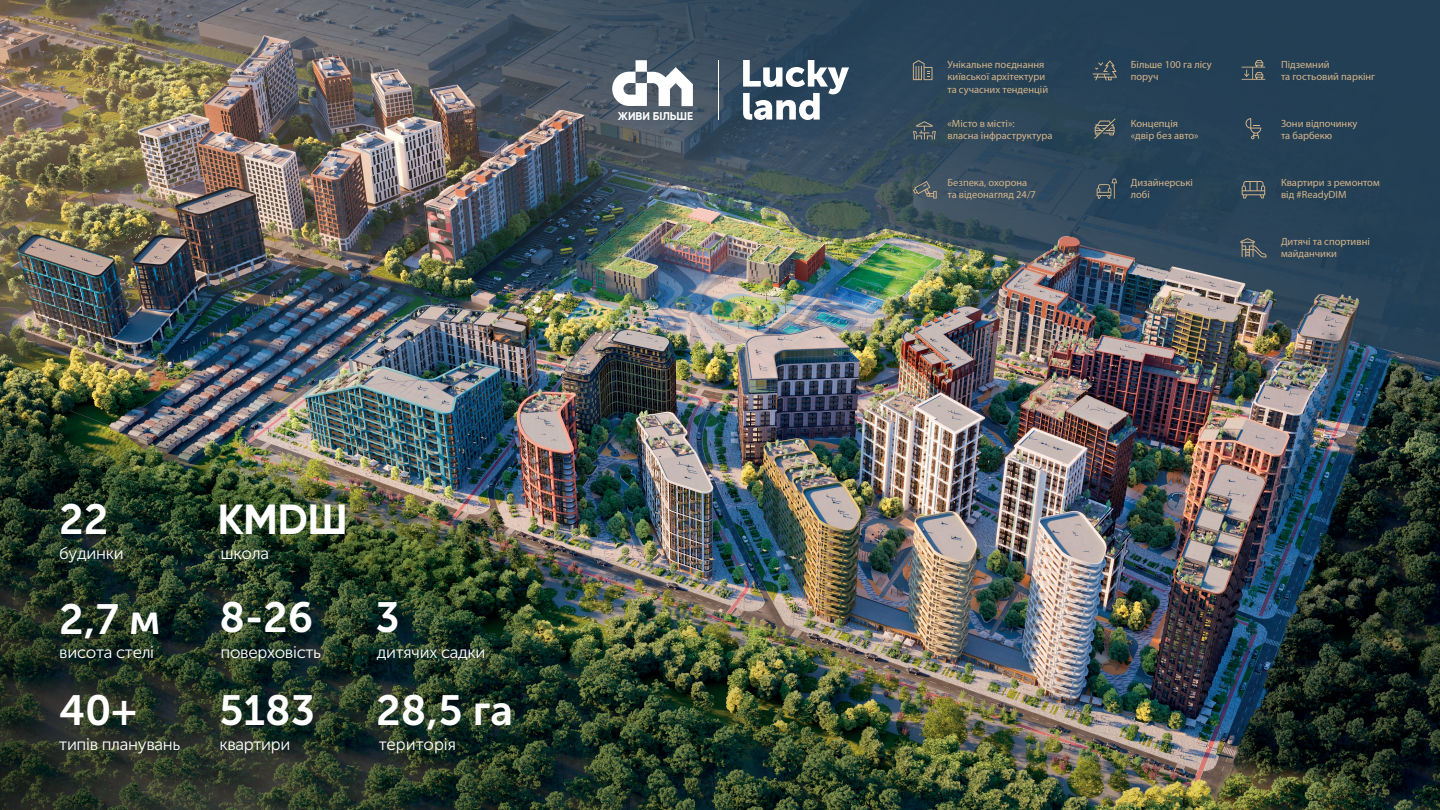
<style>
.page{position:relative;width:1440px;height:810px;background:#fff}
.page>*{position:absolute;margin:0;border:0;box-sizing:border-box;transform-origin:0 0}
.t1{font:42.08px "Museo Sans Cyrl 700";color:#fff}
.t2{font:700 42.08px "Gilroy";color:#fff}
.t3{font:16.88px "Museo Sans Cyrl 300";letter-spacing:-.02em;color:#fff}
.t4{font:16.88px "Museo Sans Cyrl 300";color:#fff}
.t5{font:700 11.25px "Gilroy";color:#fff}
.t6{font:10.5px/12.6px "Myriad Pro";color:#d4b489}
</style>
<div class="page">
<img style="left:0;top:363px;width:1440px;height:42px">
<img style="left:0;top:0;width:1440px;height:363px">
<img style="left:0;top:405px;width:1440px;height:405px">
<svg style="left:913px;top:60px;width:20px;height:20px"></svg>
<svg style="left:1093px;top:60px;width:24px;height:20px"></svg>
<svg style="left:913px;top:121px;width:23px;height:19px"></svg>
<svg style="left:913px;top:181px;width:24px;height:18px"></svg>
<svg style="left:1094px;top:118px;width:22px;height:21px"></svg>
<svg style="left:1242px;top:181px;width:23px;height:17px"></svg>
<svg style="left:1242px;top:60px;width:23px;height:20px"></svg>
<svg style="left:1246px;top:118px;width:15px;height:21px"></svg>
<svg style="left:1240px;top:238px;width:26px;height:19px"></svg>
<svg style="left:1097px;top:179px;width:20px;height:20px"></svg>
<svg style="left:743px;top:60px;width:106px;height:60px"></svg>
<hr style="left:718px;top:60px;width:1px;height:60px;background:#fff">
<svg style="left:612px;top:60px;width:81px;height:46px"></svg>
<p class="t5" style="left:618px;top:109px;width:77px">ЖИВИ БІЛЬШЕ</p>
<h1 class="t1" style="left:59px;top:496px;width:51px">22</h1>
<h2 class="t3" style="left:59px;top:544px;width:66px">будинки</h2>
<h1 class="t1" style="left:59px;top:596px;width:103px">2,7 м</h1>
<h2 class="t3" style="left:59px;top:643px;width:96px">висота стелі</h2>
<h1 class="t1" style="left:59px;top:687px;width:79px">40+</h1>
<h2 class="t3" style="left:59px;top:735px;width:123px">типів планувань</h2>
<h1 class="t2" style="left:218px;top:493px;width:131px">КМDШ</h1>
<h2 class="t3" style="left:221px;top:544px;width:50px">школа</h2>
<h1 class="t1" style="left:219px;top:594px;width:95px">8-26</h1>
<h2 class="t3" style="left:221px;top:643px;width:102px">поверховість</h2>
<h1 class="t1" style="left:219px;top:687px;width:97px">5183</h1>
<h2 class="t3" style="left:219px;top:735px;width:73px">квартири</h2>
<h1 class="t1" style="left:376px;top:594px;width:26px">3</h1>
<h2 class="t3" style="left:377px;top:643px;width:110px">дитячих садки</h2>
<h1 class="t1" style="left:376px;top:687px;width:138px">28,5 га</h1>
<h2 class="t4" style="left:379px;top:735px;width:79px">територія</h2>
<p class="t6" style="left:948px;top:58px;width:102px">Унікальне поєднання київської архітектури та сучасних тенденцій</p>
<p class="t6" style="left:1131px;top:58px;width:83px">Більше 100 га лісу поруч</p>
<p class="t6" style="left:948px;top:117px;width:106px">«Місто в місті»:<br>власна інфраструктура</p>
<p class="t6" style="left:948px;top:176px;width:90px">Безпека, охорона та відеонагляд 24/7</p>
<p class="t6" style="left:1131px;top:117px;width:69px">Концепція «двір без авто»</p>
<p class="t6" style="left:1131px;top:176px;width:64px">Дизайнерські лобі</p>
<p class="t6" style="left:1281px;top:58px;width:96px">Підземний<br>та гостьовий паркінг</p>
<p class="t6" style="left:1281px;top:117px;width:78px">Зони відпочинку та барбекю</p>
<p class="t6" style="left:1281px;top:176px;width:100px">Квартири з ремонтом від #ReadyDIM</p>
<p class="t6" style="left:1281px;top:235px;width:90px">Дитячі та спортивні майданчики</p>
</div>
